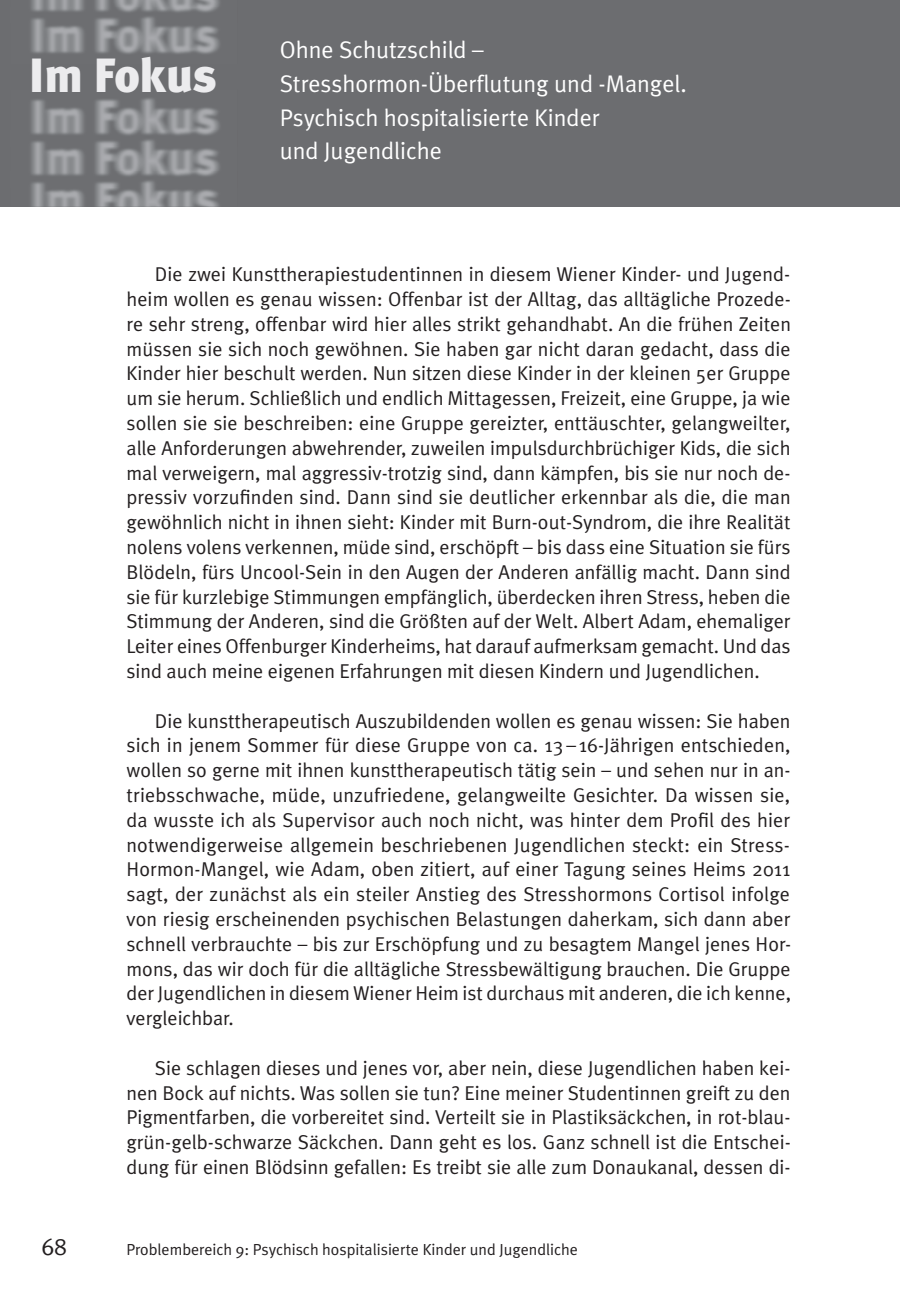
<style>
.page{position:relative;width:900px;height:1296px;background:#fff}
.page>*{position:absolute;margin:0;border:0;box-sizing:border-box;transform-origin:0 0}
.t1{font:900 48px "Meta Plus";letter-spacing:-.01em;color:#ececee}
.t2{font:24px/33.6px "Meta Plus Normal";color:#fff}
.t3{font:24px "Meta Plus Normal";color:#231f20}
.t4{font:20px/24.8px "Meta Plus Normal";color:#231f20;text-align:justify}
.t5{font:16px "Meta Plus Normal";color:#231f20}
</style>
<div class="page">
<div style="left:0;top:0;width:899px;height:207px;background:#6c6d70"></div>
<img style="left:31px;top:0;width:189px;height:7px">
<img style="left:31px;top:23px;width:189px;height:31px">
<img style="left:31px;top:7px;width:187px;height:16px">
<img style="left:31px;top:98px;width:189px;height:33px">
<img style="left:31px;top:146px;width:189px;height:26px">
<img style="left:31px;top:131px;width:186px;height:15px">
<img style="left:31px;top:187px;width:188px;height:20px">
<img style="left:31px;top:172px;width:186px;height:15px">
<h1 class="t1" style="left:29px;top:47px;width:189px">Im Fokus</h1>
<p class="t2" style="left:279px;top:33px;width:408px">Ohne Schutzschild –<br>Stresshormon-Überflutung und -Mangel.<br>Psychisch hospitalisierte Kinder<br>und Jugendliche</p>
<p class="t3" style="left:41px;top:1233px;width:27px">68</p>
<p class="t4" style="left:126px;top:262px;width:665px;text-indent:28px">Die zwei Kunsttherapiestudentinnen in diesem Wiener Kinder- und Jugend&shy;heim wollen es genau wissen: Offenbar ist der Alltag, das alltägliche Prozede&shy;re sehr streng, offenbar wird hier alles strikt gehandhabt. An die frühen Zeiten müssen sie sich noch gewöhnen. Sie haben gar nicht daran gedacht, dass die Kinder hier beschult werden. Nun sitzen diese Kinder in der kleinen 5er Gruppe um sie herum. Schließlich und endlich Mittagessen, Freizeit, eine Gruppe, ja wie sollen sie sie beschreiben: eine Gruppe gereizter, enttäuschter, gelangweilter, alle Anforderungen abwehrender, zuweilen impulsdurchbrüchiger Kids, die sich mal verweigern, mal aggressiv-trotzig sind, dann kämpfen, bis sie nur noch de&shy;pressiv vorzufinden sind. Dann sind sie deutlicher erkennbar als die, die man gewöhnlich nicht in ihnen sieht: Kinder mit Burn-out-Syndrom, die ihre Realität nolens volens verkennen, müde sind, erschöpft – bis dass eine Situation sie fürs Blödeln, fürs Uncool-Sein in den Augen der Anderen anfällig macht. Dann sind sie für kurzlebige Stimmungen empfänglich, überdecken ihren Stress, heben die Stimmung der Anderen, sind die Größten auf der Welt. Albert Adam, ehemaliger Leiter eines Offenburger Kinderheims, hat darauf aufmerksam gemacht. Und das sind auch meine eigenen Erfahrungen mit diesen Kindern und Jugendlichen.</p>
<p class="t4" style="left:126px;top:708px;width:665px;text-indent:28px">Die kunsttherapeutisch Auszubildenden wollen es genau wissen: Sie haben sich in jenem Sommer für diese Gruppe von ca. 13 – 16-Jährigen entschieden, wollen so gerne mit ihnen kunsttherapeutisch tätig sein – und sehen nur in an&shy;triebsschwache, müde, unzufriedene, gelangweilte Gesichter. Da wissen sie, da wusste ich als Supervisor auch noch nicht, was hinter dem Profil des hier notwendigerweise allgemein beschriebenen Jugendlichen steckt: ein Stress-Hormon-Mangel, wie Adam, oben zitiert, auf einer Tagung seines Heims 2011 sagt, der zunächst als ein steiler Anstieg des Stresshormons Cortisol infolge von riesig erscheinenden psychischen Belastungen daherkam, sich dann aber schnell verbrauchte – bis zur Erschöpfung und zu besagtem Mangel jenes Hor&shy;mons, das wir doch für die alltägliche Stressbewältigung brauchen. Die Gruppe der Jugendlichen in diesem Wiener Heim ist durchaus mit anderen, die ich kenne, vergleichbar.</p>
<p class="t4" style="left:126px;top:1055px;width:665px;text-indent:28px">Sie schlagen dieses und jenes vor, aber nein, diese Jugendlichen haben kei&shy;nen Bock auf nichts. Was sollen sie tun? Eine meiner Studentinnen greift zu den Pigmentfarben, die vorbereitet sind. Verteilt sie in Plastiksäckchen, in rot-blau&shy;grün-gelb-schwarze Säckchen. Dann geht es los. Ganz schnell ist die Entschei&shy;dung für einen Blödsinn gefallen: Es treibt sie alle zum Donaukanal, dessen di-</p>
<p class="t5" style="left:126px;top:1240px;width:452px">Problembereich 9: Psychisch hospitalisierte Kinder und Jugendliche</p>
</div>
